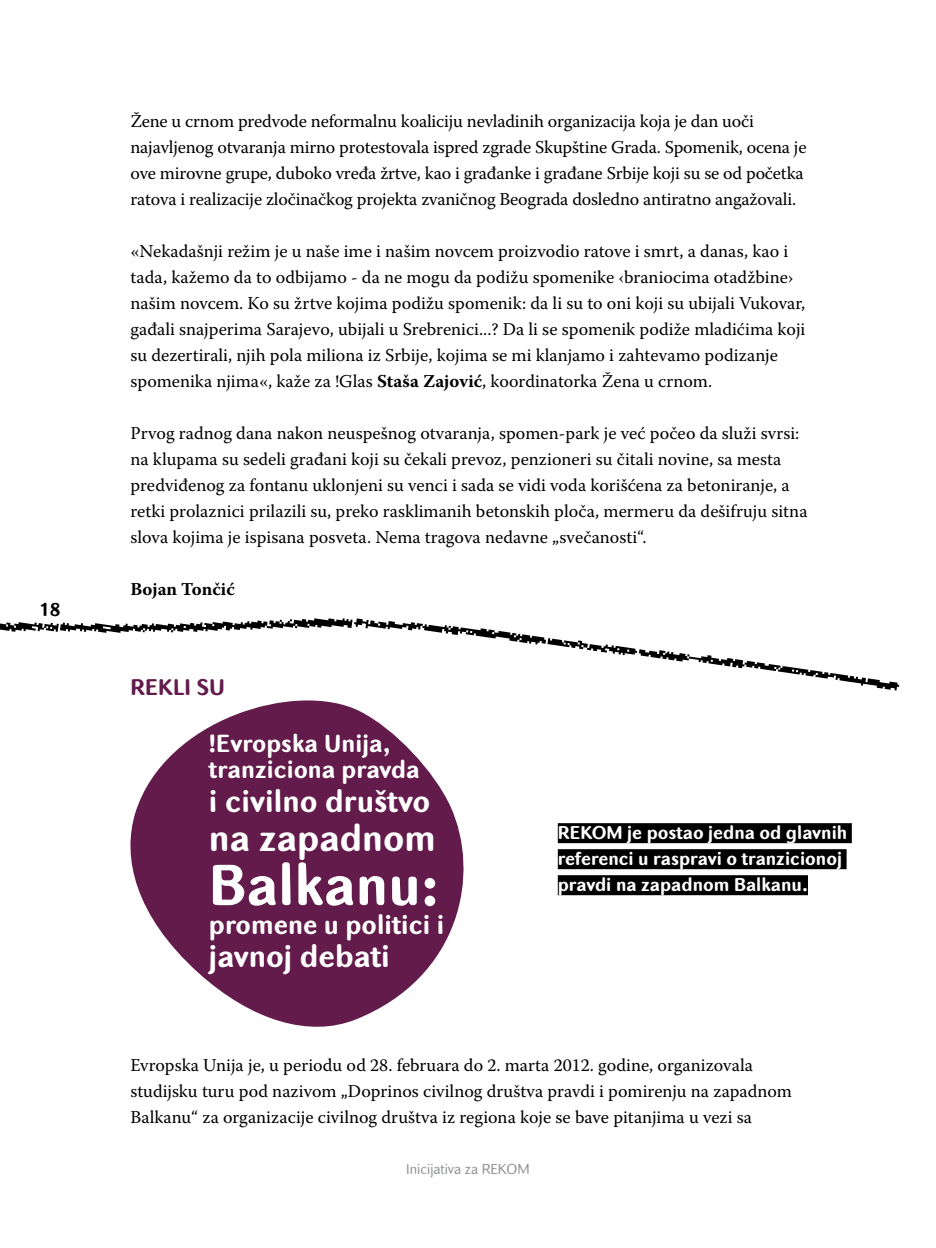
<style>
.page{position:relative;width:936px;height:1248px;background:#fff}
.page>*{position:absolute;margin:0;border:0;box-sizing:border-box;transform-origin:0 0}
.t1{font:700 56px "Batke";color:#fff}
.t2{font:700 36px "Batke";color:#fff}
.t3{font:700 30px "Batke";color:#fff}
.t4{font:700 26px "Batke";color:#fff}
.t5{font:700 24px/26.4px "Batke";color:#fff}
.t6{font:700 22px "Batke";color:#621b4b}
.t7{font:18px/26px "Warnock Pro";color:#000}
.t8{font:700 18px/26px "Batke";color:#fff}
.t9{font:700 18px "Warnock Pro";color:#000}
.t10{font:700 18px "Batke";color:#000}
.t11{font:14px "Batke";color:#939598}
.s1{font-weight:700}
</style>
<div class="page">
<svg style="left:130px;top:700px;width:334px;height:327px;fill:#621b4b"></svg>
<div style="left:557px;top:823px;width:294px;height:20px;background:#000"></div>
<div style="left:557px;top:849px;width:289px;height:20px;background:#000"></div>
<div style="left:557px;top:875px;width:250px;height:20px;background:#000"></div>
<svg style="left:0;top:618px;width:899px;height:72px"></svg>
<p class="t10" style="left:39px;top:598px;width:23px">18</p>
<p class="t7" style="left:130px;top:107px;width:677px">Žene u crnom predvode neformalnu koaliciju nevladinih organizacija koja je dan uoči najavljenog otvaranja mirno protestovala ispred zgrade Skupštine Grada. Spomenik, ocena je ove mirovne grupe, duboko vređa žrtve, kao i građanke i građane Srbije koji su se od početka ratova i realizacije zločinačkog projekta zvaničnog Beograda dosledno antiratno angažovali.</p>
<p class="t7" style="left:130px;top:237px;width:676px">«Nekadašnji režim je u naše ime i našim novcem proizvodio ratove i smrt, a danas, kao i tada, kažemo da to odbijamo - da ne mogu da podižu spomenike ‹braniocima otadžbine› našim novcem. Ko su žrtve kojima podižu spomenik: da li su to oni koji su ubijali Vukovar, gađali snajperima Sarajevo, ubijali u Srebrenici...? Da li se spomenik podiže mladićima koji su dezertirali, njih pola miliona iz Srbije, kojima se mi klanjamo i zahtevamo podizanje spomenika njima«, kaže za !Glas <span class="s1">Staša Zajović</span>, koordinatorka Žena u crnom.</p>
<p class="t7" style="left:130px;top:419px;width:678px">Prvog radnog dana nakon neuspešnog otvaranja, spomen-park je već počeo da služi svrsi: na klupama su sedeli građani koji su čekali prevoz, penzioneri su čitali novine, sa mesta predviđenog za fontanu uklonjeni su venci i sada se vidi voda korišćena za betoniranje, a retki prolaznici prilazili su, preko rasklimanih betonskih ploča, mermeru da dešifruju sitna slova kojima je ispisana posveta. Nema tragova nedavne „svečanosti“.</p>
<p class="t9" style="left:130px;top:578px;width:106px">Bojan Tončić</p>
<p class="t6" style="left:130px;top:672px;width:96px">REKLI SU</p>
<h3 class="t5" style="left:209px;top:729px;width:212px">!Evropska Unija, tranziciona pravda</h3>
<h3 class="t3" style="left:209px;top:780px;width:223px">i civilno društvo</h3>
<h2 class="t2" style="left:209px;top:814px;width:228px">na zapadnom</h2>
<h1 class="t1" style="left:209px;top:847px;width:232px">Balkanu:</h1>
<h3 class="t4" style="left:209px;top:907px;width:237px">promene u politici i</h3>
<h3 class="t3" style="left:209px;top:936px;width:182px">javnoj debati</h3>
<p class="t8" style="left:557px;top:819px;width:291px">REKOM je postao jedna od glavnih referenci u raspravi o tranzicionoj pravdi na zapadnom Balkanu.</p>
<p class="t7" style="left:130px;top:1051px;width:663px">Evropska Unija je, u periodu od 28. februara do 2. marta 2012. godine, organizovala studijsku turu pod nazivom „Doprinos civilnog društva pravdi i pomirenju na zapadnom<br>Balkanu“ za organizacije civilnog društva iz regiona koje se bave pitanjima u vezi sa</p>
<p class="t11" style="left:406px;top:1160px;width:125px">Inicijativa za REKOM</p>
</div>
